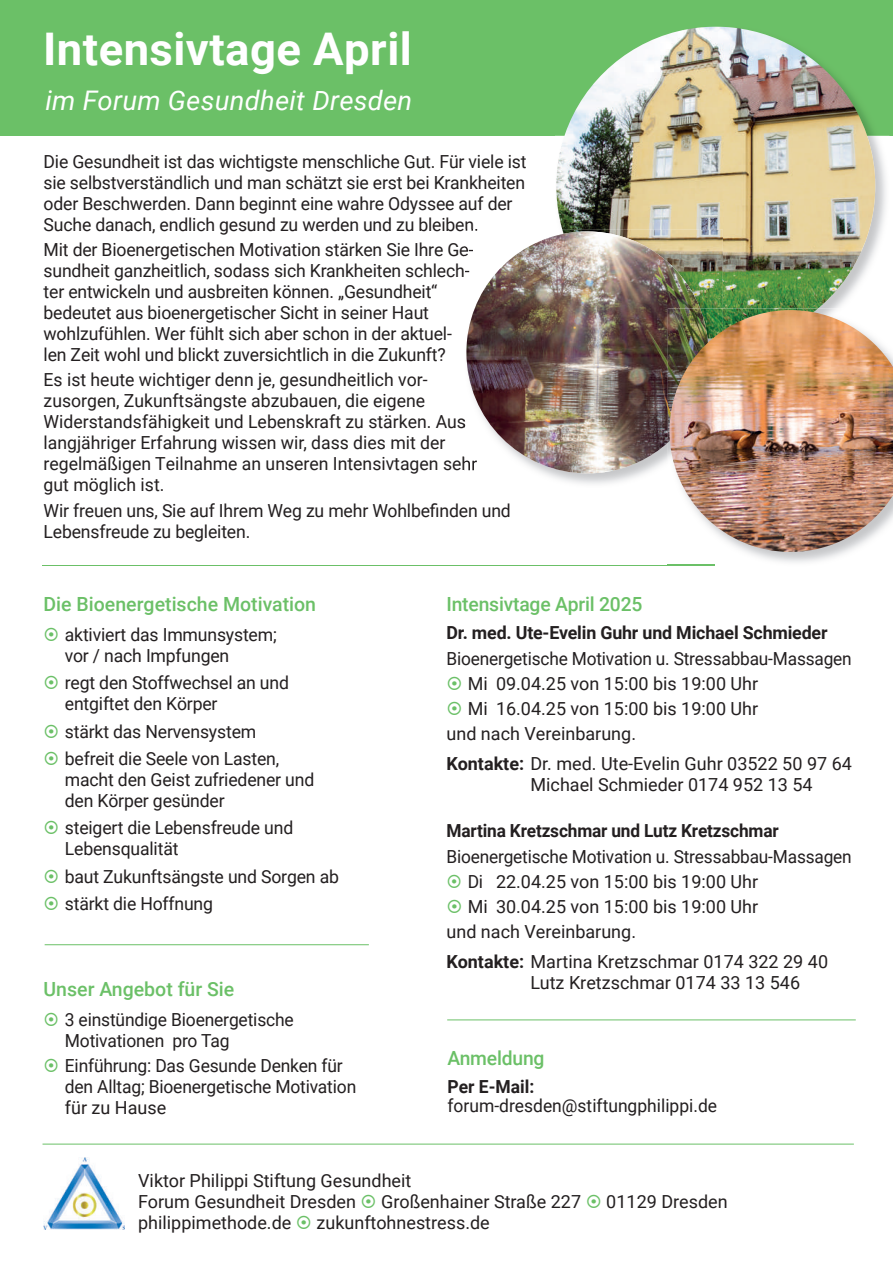
<style>
.page{position:relative;width:893px;height:1263px;background:#fff}
.page>*{position:absolute;margin:0;border:0;box-sizing:border-box;transform-origin:0 0}
.t1{font:700 45px "Roboto";letter-spacing:.01em;color:#fff}
.t2{font:italic 27px "Roboto";letter-spacing:.01em;color:#fff}
.t3{font:500 19.5px "Roboto";color:#6bc067}
.t4{font:18px/21px "Roboto";letter-spacing:-.01em;color:#231f20}
.t5{font:18px "Roboto";letter-spacing:-.01em;color:#231f20;scale:.96 1}
.t6{font:700 18px "Roboto";letter-spacing:-.01em;color:#231f20}
.t7{font:700 18px "Roboto";letter-spacing:-.01em;color:#231f20;scale:.96 1}
.s1{font-weight:700}
</style>
<div class="page">
<hr style="left:43px;top:1144px;width:811px;height:1px;background:#6bc067">
<hr style="left:45px;top:944px;width:324px;height:1px;background:#6bc067">
<img style="left:44px;top:1157px;width:80px;height:72px">
<div style="left:0;top:0;width:893px;height:135px;background:#6bc067"></div>
<hr style="left:0;top:134px;width:893px;height:2px;background:#6bc067">
<hr style="left:447px;top:1019px;width:409px;height:1px;background:#6bc067">
<img style="left:555px;top:26px;width:334px;height:282px">
<svg style="left:693px;top:27px;width:23px;height:1px"></svg>
<img style="left:477px;top:230px;width:191px;height:254px">
<img style="left:562px;top:230px;width:161px;height:78px">
<img style="left:466px;top:231px;width:123px;height:242px">
<hr style="left:43px;top:565px;width:671px;height:1px;background:#6bc067">
<img style="left:668px;top:552px;width:178px;height:14px">
<img style="left:708px;top:308px;width:110px;height:2px">
<img style="left:668px;top:308px;width:40px;height:135px">
<img style="left:668px;top:565px;width:46px;height:1px">
<img style="left:669px;top:310px;width:224px;height:242px">
<h1 class="t1" style="left:43px;top:17px;width:370px">Intensivtage April</h1>
<h2 class="t2" style="left:45px;top:82px;width:368px">im Forum Gesundheit Dresden</h2>
<p class="t4" style="left:44px;top:150px;width:484px">Die Gesundheit ist das wichtigste menschliche Gut. Für viele ist sie selbstverständlich und man schätzt sie erst bei Krankheiten oder Beschwerden. Dann beginnt eine wahre Odyssee auf der Suche danach, endlich gesund zu werden und zu bleiben.</p>
<p class="t4" style="left:44px;top:238px;width:431px">Mit der Bioenergetischen Motivation stärken Sie Ihre Ge&shy;sundheit ganzheitlich, sodass sich Krankheiten schlech&shy;ter entwickeln und ausbreiten können. „Gesundheit“ bedeutet aus bioenergetischer Sicht in seiner Haut wohlzufühlen. Wer fühlt sich aber schon in der aktuel&shy;len Zeit wohl und blickt zuversichtlich in die Zukunft?</p>
<p class="t4" style="left:44px;top:369px;width:435px">Es ist heute wichtiger denn je, gesundheitlich vor&shy;zusorgen, Zukunftsängste abzubauen, die eigene Widerstandsfähigkeit und Lebenskraft zu stärken. Aus langjähriger Erfahrung wissen wir, dass dies mit der regelmäßigen Teilnahme an unseren Intensivtagen sehr gut möglich ist.</p>
<p class="t4" style="left:44px;top:499px;width:469px">Wir freuen uns, Sie auf Ihrem Weg zu mehr Wohlbefinden und<br>Lebensfreude zu begleiten.</p>
<p class="t3" style="left:44px;top:591px;width:274px">Die Bioenergetische Motivation</p>
<p class="t4" style="left:65px;top:623px;width:213px">aktiviert das Immunsystem; vor / nach Impfungen</p>
<p class="t4" style="left:65px;top:672px;width:226px">regt den Stoffwechsel an und entgiftet den Körper</p>
<p class="t4" style="left:65px;top:717px;width:216px;line-height:27.5px">stärkt das Nervensystem befreit die Seele von Lasten,</p>
<p class="t4" style="left:65px;top:768px;width:251px">macht den Geist zufriedener und den Körper gesünder</p>
<p class="t4" style="left:65px;top:817px;width:230px">steigert die Lebensfreude und<br>Lebensqualität</p>
<p class="t4" style="left:65px;top:862px;width:276px;line-height:27.5px">baut Zukunftsängste und Sorgen ab stärkt die Hoffnung</p>
<p class="t3" style="left:44px;top:976px;width:192px">Unser Angebot für Sie</p>
<p class="t4" style="left:65px;top:1008px;width:230px">3 einstündige Bioenergetische<br>Motivationen pro Tag</p>
<p class="t4" style="left:65px;top:1055px;width:293px">Einführung: Das Gesunde Denken für den Alltag; Bioenergetische Motivation für zu Hause</p>
<p class="t3" style="left:446px;top:591px;width:197px">Intensivtage April 2025</p>
<p class="t6" style="left:446px;top:620px;width:383px">Dr. med. Ute-Evelin Guhr und Michael Schmieder</p>
<p class="t5" style="left:446px;top:646px;width:424px">Bioenergetische Motivation u. Stressabbau-Massagen</p>
<p class="t4" style="left:468px;top:672px;width:292px">Mi 09.04.25 von 15:00 bis 19:00 Uhr</p>
<p class="t4" style="left:468px;top:698px;width:292px">Mi 16.04.25 von 15:00 bis 19:00 Uhr</p>
<p class="t4" style="left:446px;top:723px;width:191px">und nach Vereinbarung.</p>
<p class="t4" style="left:530px;top:752px;width:323px;text-indent:-84px"><span class="s1">Kontakte:</span> Dr. med. Ute-Evelin Guhr 03522 50 97 64<br>Michael Schmieder 0174 952 13 54</p>
<p class="t7" style="left:446px;top:818px;width:348px">Martina Kretzschmar und Lutz Kretzschmar</p>
<p class="t5" style="left:446px;top:844px;width:424px">Bioenergetische Motivation u. Stressabbau-Massagen</p>
<p class="t4" style="left:468px;top:870px;width:292px">Di 22.04.25 von 15:00 bis 19:00 Uhr</p>
<p class="t4" style="left:468px;top:896px;width:292px">Mi 30.04.25 von 15:00 bis 19:00 Uhr</p>
<p class="t4" style="left:446px;top:921px;width:191px">und nach Vereinbarung.</p>
<p class="t4" style="left:530px;top:950px;width:299px;text-indent:-84px"><span class="s1">Kontakte:</span> Martina Kretzschmar 0174 322 29 40<br>Lutz Kretzschmar 0174 33 13 546</p>
<p class="t3" style="left:448px;top:1044px;width:98px">Anmeldung</p>
<p class="t6" style="left:448px;top:1074px;width:88px">Per E-Mail:</p>
<p class="t4" style="left:448px;top:1095px;width:271px">forum-dresden@stiftungphilippi.de</p>
<p class="t4" style="left:138px;top:1170px;width:275px">Viktor Philippi Stiftung Gesundheit<br>Forum Gesundheit Dresden</p>
<p class="t4" style="left:381px;top:1191px;width:201px">Großenhainer Straße 227</p>
<p class="t4" style="left:606px;top:1191px;width:123px">01129 Dresden</p>
<p class="t4" style="left:138px;top:1212px;width:155px">philippimethode.de</p>
<p class="t4" style="left:317px;top:1212px;width:175px">zukunftohnestress.de</p>
</div>
